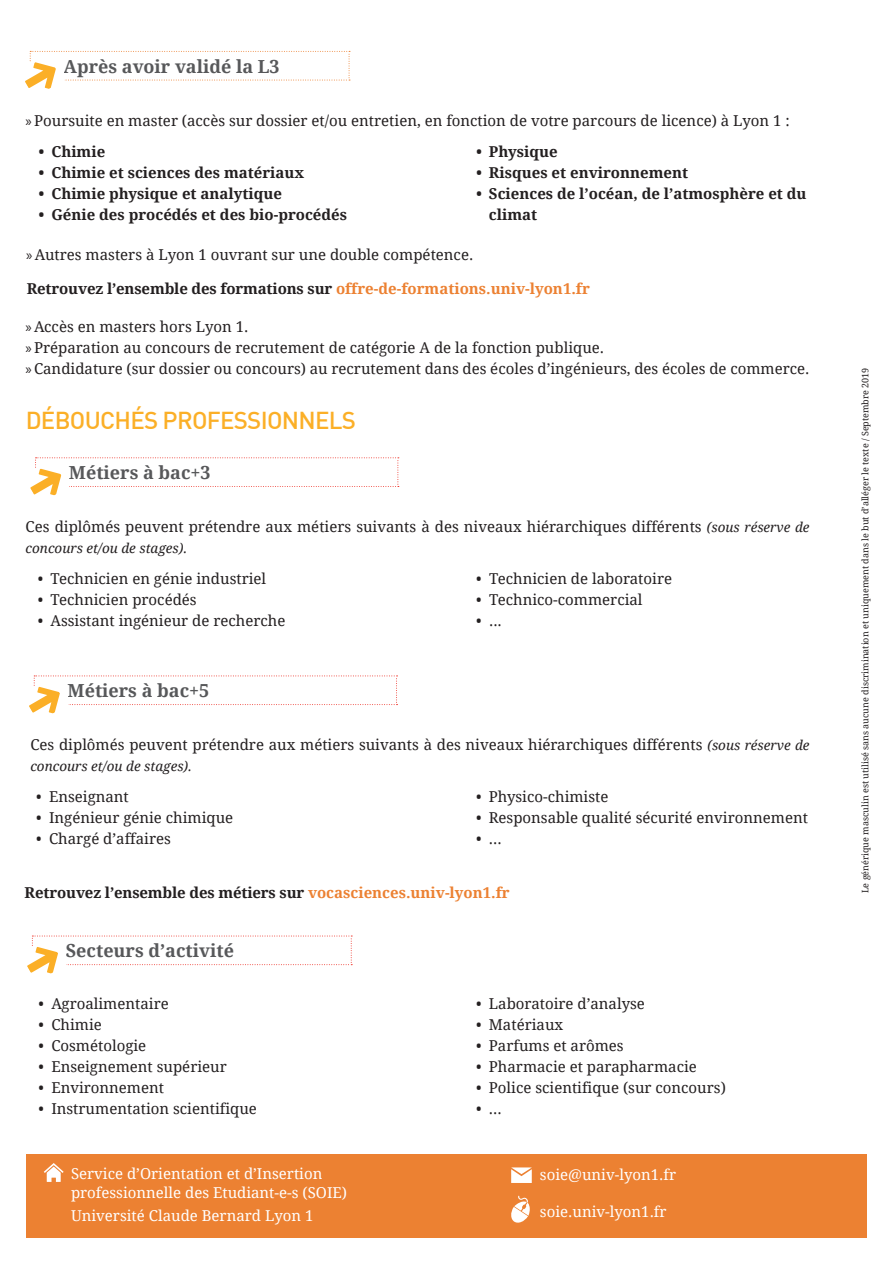
<style>
.page{position:relative;width:893px;height:1263px;background:#fff}
.page>*{position:absolute;margin:0;border:0;box-sizing:border-box;transform-origin:0 0}
.t1{font:500 24px "DIN";letter-spacing:-.03em;color:#fbaf27}
.t2{font:700 18px "Droid Serif";color:#57585a}
.t3{font:15px/21px "Droid Serif";color:#231f20}
.t4{font:700 15px/21px "Droid Serif";color:#231f20}
.t5{font:15px/19.5px "Droid Serif";color:#fff}
.t6{font:italic 13.5px "Droid Serif";color:#231f20}
.t7{font:9px "Droid Serif";color:#231f20}
.s1{font-family:"Myriad Pro"}
.s2{color:#ec8132}
.s3{font-style:italic;font-size:13.5px}
</style>
<div class="page">
<svg style="left:25px;top:51px;width:325px;height:38px"></svg>
<svg style="left:30px;top:457px;width:369px;height:38px"></svg>
<svg style="left:29px;top:675px;width:369px;height:38px"></svg>
<div style="left:26px;top:1154px;width:841px;height:83px;background:#ec8132"></div>
<svg style="left:511px;top:1167px;width:21px;height:16px"></svg>
<svg style="left:44px;top:1163px;width:20px;height:19px"></svg>
<svg style="left:511px;top:1196px;width:19px;height:27px"></svg>
<svg style="left:27px;top:936px;width:325px;height:37px"></svg>
<p class="t2" style="left:64px;top:56px;width:218px">Après avoir validé la L3</p>
<p class="t3" style="left:26px;top:110px;width:766px"><span class="s1">»</span>Poursuite en master (accès sur dossier et/ou entretien, en fonction de votre parcours de licence) à Lyon 1 :</p>
<p class="t4" style="left:39px;top:142px;width:68px">• Chimie</p>
<p class="t4" style="left:39px;top:163px;width:267px">• Chimie et sciences des matériaux</p>
<p class="t4" style="left:39px;top:184px;width:245px">• Chimie physique et analytique</p>
<p class="t4" style="left:39px;top:205px;width:310px">• Génie des procédés et des bio-procédés</p>
<p class="t4" style="left:476px;top:142px;width:83px">• Physique</p>
<p class="t4" style="left:476px;top:163px;width:213px">• Risques et environnement</p>
<p class="t4" style="left:489px;top:184px;width:319px;text-indent:-13px">• Sciences de l’océan, de l’atmosphère et du climat</p>
<p class="t3" style="left:26px;top:245px;width:449px"><span class="s1">»</span> Autres masters à Lyon 1 ouvrant sur une double compétence.</p>
<p class="t4" style="left:27px;top:279px;width:565px">Retrouvez l’ensemble des formations sur <span class="s2">offre-de-formations.univ-lyon1.fr</span></p>
<p class="t3" style="left:25px;top:317px;width:785px"><span class="s1">»</span> Accès en masters hors Lyon 1.<br><span class="s1">»</span>Préparation au concours de recrutement de catégorie A de la fonction publique.<br><span class="s1">»</span>Candidature (sur dossier ou concours) au recrutement dans des écoles d’ingénieurs, des écoles de commerce.</p>
<h1 class="t1" style="left:26px;top:404px;width:332px">DÉBOUCHÉS PROFESSIONNELS</h1>
<p class="t2" style="left:69px;top:462px;width:143px">Métiers à bac+3</p>
<p class="t3" style="left:26px;top:516px;width:785px">Ces diplômés peuvent prétendre aux métiers suivants à des niveaux hiérarchiques différents <span class="s3">(sous réserve de</span></p>
<p class="t6" style="left:26px;top:541px;width:163px">concours et/ou de stages).</p>
<p class="t3" style="left:38px;top:568px;width:230px">• Technicien en génie industriel</p>
<p class="t3" style="left:38px;top:589px;width:161px">• Technicien procédés</p>
<p class="t3" style="left:38px;top:610px;width:249px">• Assistant ingénieur de recherche</p>
<p class="t2" style="left:68px;top:680px;width:143px">Métiers à bac+5</p>
<p class="t3" style="left:476px;top:568px;width:197px">• Technicien de laboratoire</p>
<p class="t3" style="left:476px;top:589px;width:168px">• Technico-commercial</p>
<p class="t3" style="left:476px;top:610px;width:27px">• ...</p>
<p class="t3" style="left:30px;top:734px;width:781px">Ces diplômés peuvent prétendre aux métiers suivants à des niveaux hiérarchiques différents <span class="s3">(sous réserve de</span></p>
<p class="t6" style="left:30px;top:759px;width:163px">concours et/ou de stages).</p>
<p class="t3" style="left:36px;top:786px;width:94px">• Enseignant</p>
<p class="t3" style="left:36px;top:807px;width:198px">• Ingénieur génie chimique</p>
<p class="t3" style="left:36px;top:828px;width:136px">• Chargé d’affaires</p>
<p class="t3" style="left:476px;top:786px;width:134px">• Physico-chimiste</p>
<p class="t3" style="left:476px;top:807px;width:333px">• Responsable qualité sécurité environnement</p>
<p class="t3" style="left:476px;top:828px;width:27px">• ...</p>
<p class="t4" style="left:25px;top:883px;width:487px">Retrouvez l’ensemble des métiers sur <span class="s2">vocasciences.univ-lyon1.fr</span></p>
<p class="t2" style="left:66px;top:940px;width:170px">Secteurs d’activité</p>
<p class="t3" style="left:39px;top:993px;width:132px">• Agroalimentaire</p>
<p class="t3" style="left:39px;top:1014px;width:65px">• Chimie</p>
<p class="t3" style="left:39px;top:1035px;width:109px">• Cosmétologie</p>
<p class="t3" style="left:39px;top:1056px;width:190px">• Enseignement supérieur</p>
<p class="t3" style="left:39px;top:1077px;width:127px">• Environnement</p>
<p class="t3" style="left:39px;top:1098px;width:220px">• Instrumentation scientifique</p>
<p class="t5" style="left:71px;top:1164px;width:278px">Service d’Orientation et d’Insertion professionnelle des Etudiant-e-s (SOIE)</p>
<p class="t5" style="left:71px;top:1206px;width:244px">Université Claude Bernard Lyon 1</p>
<p class="t3" style="left:476px;top:993px;width:170px">• Laboratoire d’analyse</p>
<p class="t3" style="left:476px;top:1014px;width:89px">• Matériaux</p>
<p class="t3" style="left:476px;top:1035px;width:149px">• Parfums et arômes</p>
<p class="t3" style="left:476px;top:1056px;width:222px">• Pharmacie et parapharmacie</p>
<p class="t3" style="left:476px;top:1077px;width:251px">• Police scientifique (sur concours)</p>
<p class="t3" style="left:476px;top:1098px;width:27px">• ...</p>
<p class="t5" style="left:540px;top:1165px;width:138px">soie@univ-lyon1.fr</p>
<p class="t5" style="left:540px;top:1202px;width:128px">soie.univ-lyon1.fr</p>
<p class="t7" style="left:860px;top:893px;width:527px;rotate:-90deg">Le générique masculin est utilisé sans aucune discrimination et uniquement dans le but d’alléger le texte / Septembre 2019</p>
</div>
